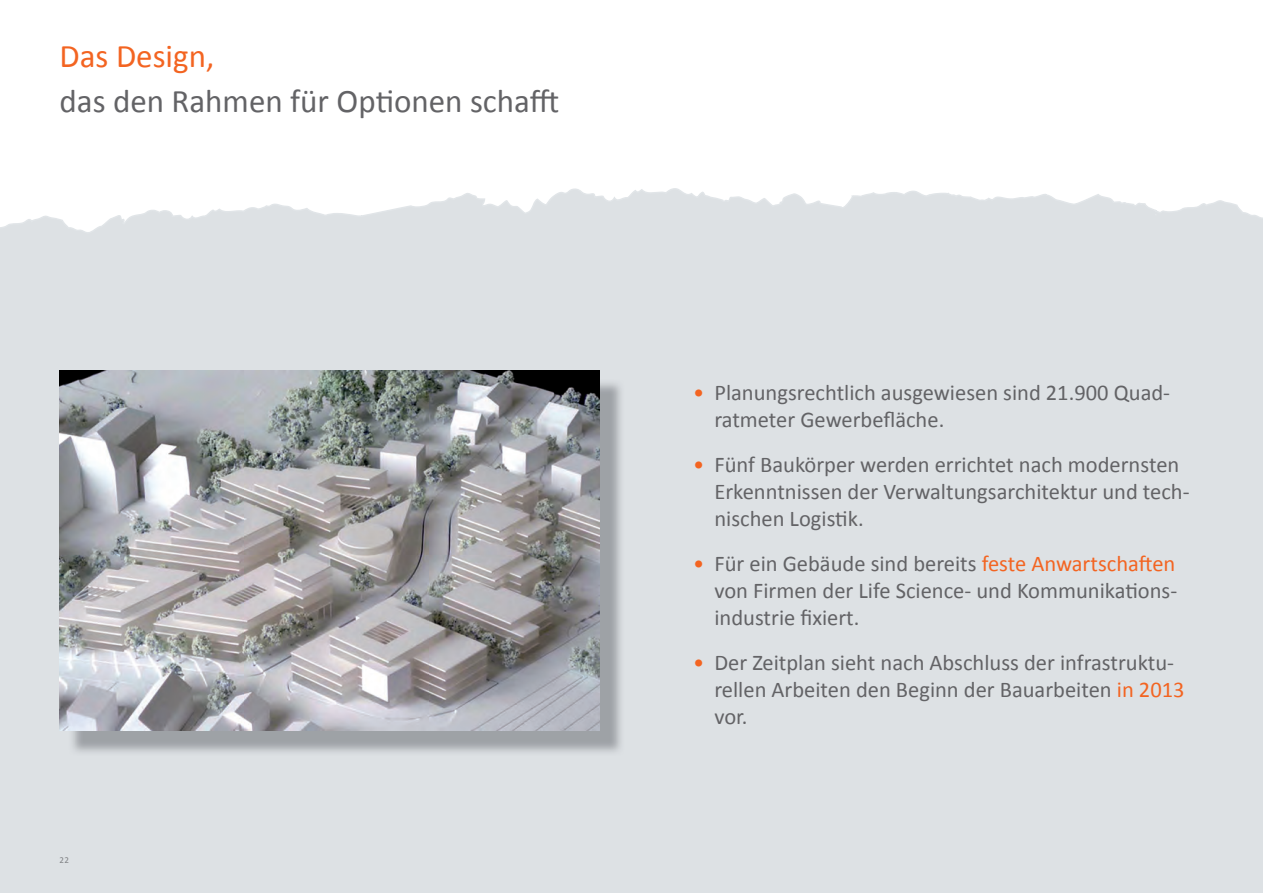
<style>
.page{position:relative;width:1263px;height:893px;background:#fff}
.page>*{position:absolute;margin:0;border:0;box-sizing:border-box;transform-origin:0 0}
.t1{font:33px "Calibri";color:#636366}
.t2{font:33px "Calibri";color:#f36421}
.t3{font:22.5px/27px "Calibri";color:#636366}
.t4{font:9px "Calibri";color:#808285}
.s1{color:#f36421}
</style>
<div class="page">
<div style="left:0;top:188px;width:1263px;height:705px;background:#dde1e4"></div>
<img style="left:68px;top:380px;width:557px;height:375px">
<img style="left:60px;top:371px;width:540px;height:360px">
<h1 class="t2" style="left:60px;top:35px;width:156px">Das Design,</h1>
<h1 class="t1" style="left:60px;top:80px;width:501px">das den Rahmen für Optionen schafft</h1>
<p class="t4" style="left:60px;top:854px;width:11px">22</p>
<p class="t3" style="left:714px;top:379px;width:457px;text-indent:-21px"><span class="s1">•</span> Planungsrechtlich ausgewiesen sind 21.900 Quad&shy;ratmeter Gewerbefläche.</p>
<p class="t3" style="left:714px;top:451px;width:477px;text-indent:-21px"><span class="s1">•</span> Fünf Baukörper werden errichtet nach modernsten<br>Erkenntnissen der Verwaltungsarchitektur und tech&shy;nischen Logistik.</p>
<p class="t3" style="left:714px;top:550px;width:464px;text-align:justify;text-indent:-21px"><span class="s1">•</span> Für ein Gebäude sind bereits <span class="s1">feste Anwartschaften </span>von Firmen der Life Science- und Kommunikations&shy;industrie fixiert.</p>
<p class="t3" style="left:714px;top:649px;width:472px;text-indent:-21px"><span class="s1">•</span> Der Zeitplan sieht nach Abschluss der infrastruktu&shy;rellen Arbeiten den Beginn der Bauarbeiten <span class="s1">in 2013 </span>vor.</p>
</div>
